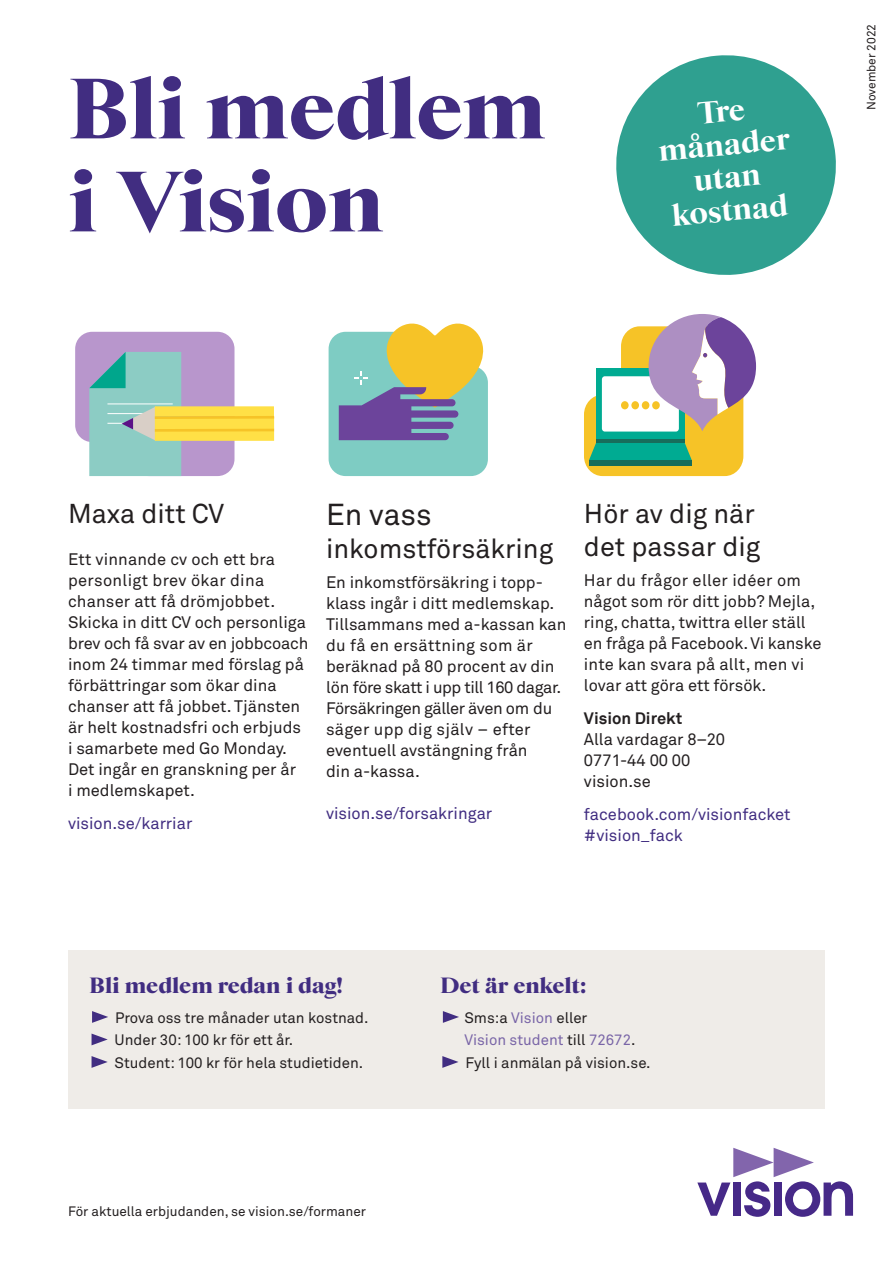
<style>
.page{position:relative;width:893px;height:1263px;background:#fff}
.page>*{position:absolute;margin:0;border:0;box-sizing:border-box;transform-origin:0 0}
.t1{font:900 87px "Starling";color:#412d81}
.t2{font:800 31.5px "Starling";color:#fff}
.t3{font:30px "Akkurat";color:#231f20}
.t4{font:27px/33px "Akkurat";color:#231f20}
.t5{font:900 22.5px "Starling";color:#412d81}
.t6{font:16.5px/21px "Akkurat";color:#231f20}
.t7{font:16.5px "Akkurat";color:#412d81}
.t8{font:700 16.5px "Akkurat";color:#231f20}
.t9{font:15px "Akkurat";color:#231f20}
.t10{font:15px "Akkurat";color:#7965a7}
.t11{font:13.5px "Akkurat";color:#231f20}
.t12{font:12px "Akkurat";color:#231f20}
.s1{color:#7965a7}
.s2{color:#231f20}
</style>
<div class="page">
<svg style="left:616px;top:55px;width:220px;height:220px;fill:#2fa090"></svg>
<svg style="left:697px;top:1148px;width:156px;height:69px"></svg>
<div style="left:68px;top:950px;width:757px;height:159px;background:#efece8"></div>
<svg style="left:92px;top:1011px;width:16px;height:12px"></svg>
<svg style="left:92px;top:1033px;width:16px;height:12px"></svg>
<svg style="left:92px;top:1056px;width:16px;height:12px"></svg>
<svg style="left:443px;top:1011px;width:16px;height:12px"></svg>
<svg style="left:442px;top:1056px;width:16px;height:12px"></svg>
<svg style="left:329px;top:323px;width:159px;height:153px;background:#9db49b"></svg>
<svg style="left:584px;top:314px;width:172px;height:162px"></svg>
<div style="left:621px;top:401px;width:8px;height:8px;background:#f6c327;border-radius:50%"></div>
<div style="left:631px;top:401px;width:8px;height:8px;background:#f6c327;border-radius:50%"></div>
<div style="left:642px;top:401px;width:7px;height:8px;background:#f6c327;border-radius:50%"></div>
<div style="left:652px;top:401px;width:8px;height:8px;background:#f6c327;border-radius:50%"></div>
<svg style="left:75px;top:332px;width:159px;height:144px;background:#a2b3c8"></svg>
<div style="left:155px;top:417px;width:119px;height:13px;background:#ffe046"></div>
<div style="left:155px;top:431px;width:119px;height:10px;background:#ffe046"></div>
<div style="left:155px;top:406px;width:119px;height:11px;background:#ffe046"></div>
<hr style="left:155px;top:416px;width:119px;height:3px;background:#f6c327">
<hr style="left:155px;top:429px;width:119px;height:3px;background:#f6c327">
<svg style="left:697px;top:101px;width:48px;height:23px"></svg>
<p class="t1" style="left:68px;top:56px;width:479px">Bli medlem</p>
<p class="t1" style="left:68px;top:149px;width:317px">i Vision</p>
<p class="t2" style="left:657px;top:131px;width:133px;rotate:-5deg">månader</p>
<p class="t2" style="left:692px;top:161px;width:68px;rotate:-5deg">utan</p>
<p class="t2" style="left:670px;top:196px;width:118px;rotate:-5deg">kostnad</p>
<p class="t12" style="left:864px;top:110px;width:88px;rotate:-90deg">November 2022</p>
<p class="t4" style="left:68px;top:498px;width:158px">Maxa ditt CV</p>
<p class="t6" style="left:68px;top:549px;width:209px">Ett vinnande cv och ett bra personligt brev ökar dina chanser att få drömjobbet.</p>
<p class="t6" style="left:68px;top:612px;width:242px">Skicka in ditt CV och personliga brev och få svar av en jobbcoach inom 24 timmar med förslag på förbättringar som ökar dina chanser att få jobbet. Tjänsten är helt kostnadsfri och erbjuds i samarbete med Go Monday.<br>Det ingår en granskning per år<br>i medlemskapet.</p>
<p class="t7" style="left:68px;top:814px;width:126px">vision.se/karriar</p>
<p class="t3" style="left:326px;top:497px;width:107px">En vass</p>
<p class="t4" style="left:326px;top:533px;width:229px">inkomstförsäkring</p>
<p class="t6" style="left:326px;top:572px;width:242px">En inkomstförsäkring i topp&shy;klass ingår i ditt medlemskap.<br>Tillsammans med a-kassan kan du få en ersättning som är beräknad på 80 procent av din lön före skatt i upp till 160 dagar.<br>Försäkringen gäller även om du säger upp dig själv − efter eventuell avstängning från<br>din a-kassa.</p>
<p class="t7" style="left:326px;top:804px;width:168px">vision.se/forsakringar</p>
<p class="t4" style="left:584px;top:498px;width:178px">Hör av dig när det passar dig</p>
<p class="t6" style="left:584px;top:570px;width:239px">Har du frågor eller idéer om något som rör ditt jobb? Mejla, ring, chatta, twittra eller ställ en fråga på Facebook. Vi kanske inte kan svara på allt, men vi lovar att göra ett försök.</p>
<p class="t8" style="left:584px;top:708px;width:100px">Vision Direkt</p>
<p class="t6" style="left:584px;top:729px;width:143px">Alla vardagar 8–20</p>
<p class="t6" style="left:584px;top:750px;width:108px">0771-44 00 00</p>
<p class="t6" style="left:584px;top:771px;width:68px">vision.se</p>
<p class="t7" style="left:584px;top:805px;width:208px">facebook.com/visionfacket</p>
<p class="t7" style="left:584px;top:826px;width:100px">#vision_fack</p>
<p class="t5" style="left:89px;top:971px;width:255px">Bli medlem redan i dag!</p>
<p class="t9" style="left:115px;top:1009px;width:255px">Prova oss tre månader utan kostnad.</p>
<p class="t9" style="left:115px;top:1031px;width:180px">Under 30: 100 kr för ett år.</p>
<p class="t9" style="left:115px;top:1054px;width:250px">Student: 100 kr för hela studietiden.</p>
<p class="t11" style="left:68px;top:1203px;width:299px">För aktuella erbjudanden, se vision.se/formaner</p>
<p class="t5" style="left:440px;top:971px;width:148px">Det är enkelt:</p>
<p class="t9" style="left:464px;top:1009px;width:124px">Sms:a <span class="s1">Vision</span> eller</p>
<p class="t10" style="left:464px;top:1031px;width:173px">Vision student <span class="s2">till</span> 72672<span class="s2">.</span></p>
<p class="t9" style="left:465px;top:1054px;width:187px">Fyll i anmälan på vision.se.</p>
</div>
